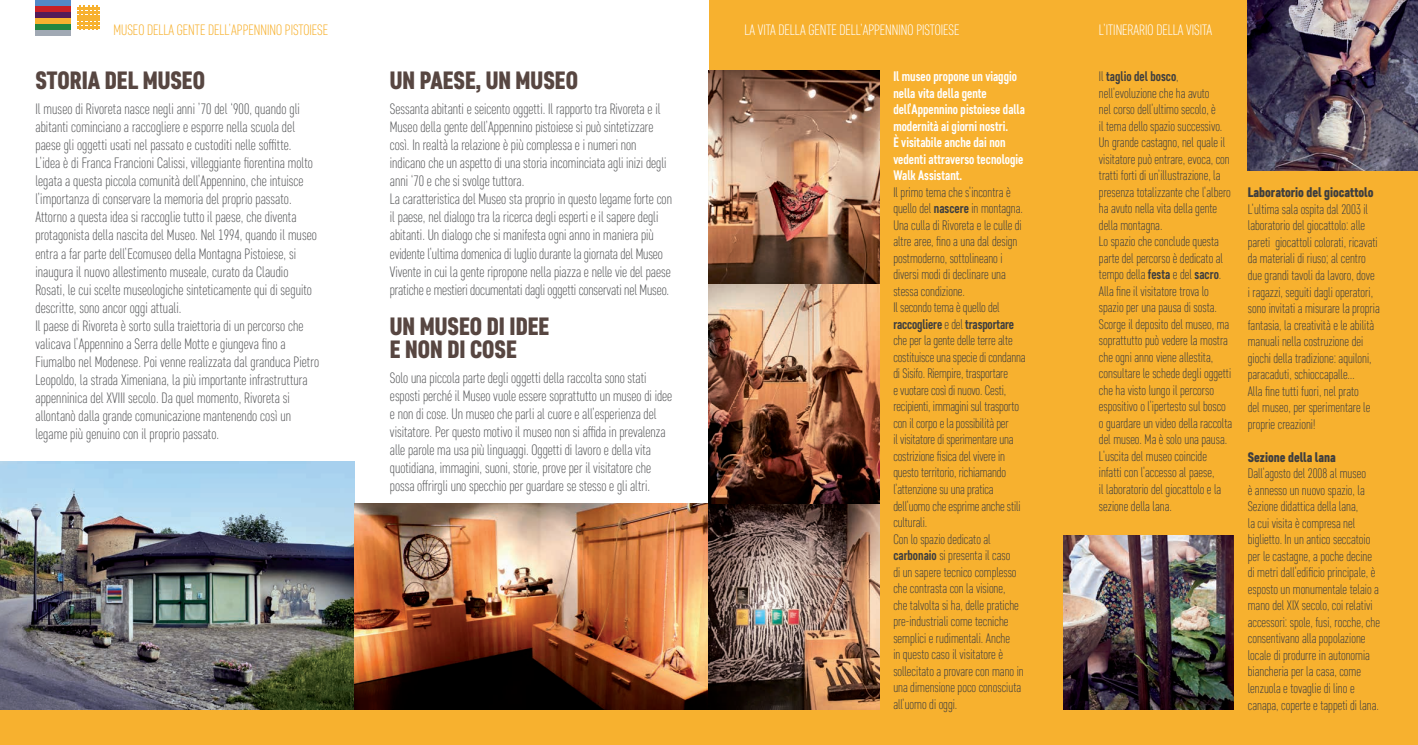
<style>
.page{position:relative;width:1418px;height:745px;background:#fff}
.page>*{position:absolute;margin:0;border:0;box-sizing:border-box;transform-origin:0 0}
.t1{font:900 25px/22.5px "Core Sans D77 Cn";color:#574641}
.t2{font:300 15px/18px "Core Sans D27 Cn";color:#57585a}
.t3{font:300 15px "Core Sans D27 Cn";color:#fff}
.t4{font:300 15px "Core Sans D27 Cn";color:#f7b12f}
.t5{font:300 13.75px/16.5px "Core Sans D27 Cn";color:#3e3e3f}
.t6{font:700 13.75px/16.5px "Core Sans D57 Cn";color:#fff}
.t7{font:700 13.75px "Core Sans D57 Cn";letter-spacing:-.01em;color:#3e3e3f}
.t8{font:900 13.75px "Core Sans D77 Cn";color:#3e3e3f}
.s1{font-family:"Core Sans D57 Cn";font-weight:700}
.s2{font-family:"Core Sans D27 Cn";font-weight:300}
</style>
<div class="page">
<div style="left:709px;top:0;width:708px;height:744px;background:#f7b12f"></div>
<div style="left:35px;top:0;width:36px;height:6px;background:#5389c7"></div>
<div style="left:35px;top:6px;width:36px;height:6px;background:#c82026"></div>
<div style="left:35px;top:12px;width:36px;height:6px;background:#531b58"></div>
<div style="left:35px;top:18px;width:36px;height:6px;background:#f7b12f"></div>
<div style="left:35px;top:24px;width:36px;height:6px;background:#228641"></div>
<div style="left:35px;top:30px;width:36px;height:5px;background:#a1a9b4"></div>
<svg style="left:77px;top:6px;width:23px;height:24px"></svg>
<div style="left:0;top:709px;width:709px;height:35px;background:#f7b12f"></div>
<img style="left:0;top:461px;width:354px;height:248px">
<img style="left:354px;top:503px;width:525px;height:206px">
<img style="left:1063px;top:535px;width:170px;height:174px">
<img style="left:709px;top:71px;width:170px;height:432px">
<img style="left:1247px;top:0;width:170px;height:170px">
<p class="t4" style="left:113px;top:21px;width:216px">MUSEO DELLA GENTE DELL’APPENNINO PISTOIESE</p>
<p class="t3" style="left:744px;top:21px;width:217px">LA VITA DELLA GENTE DELL’APPENNINO PISTOIESE</p>
<p class="t3" style="left:1098px;top:21px;width:115px">L’ITINERARIO DELLA VISITA</p>
<h1 class="t1" style="left:35px;top:69px;width:171px">STORIA DEL MUSEO</h1>
<p class="t2" style="left:35px;top:100px;width:285px">Il museo di Rivoreta nasce negli anni ’70 del ‘900, quando gli abitanti cominciano a raccogliere e esporre nella scuola del paese gli oggetti usati nel passato e custoditi nelle soffitte.<br>L’idea è di Franca Francioni Calissi, villeggiante fiorentina molto legata a questa piccola comunità dell’Appennino, che intuisce l’importanza di conservare la memoria del proprio passato.<br>Attorno a questa idea si raccoglie tutto il paese, che diventa protagonista della nascita del Museo. Nel 1994, quando il museo entra a far parte dell’Ecomuseo della Montagna Pistoiese, si inaugura il nuovo allestimento museale, curato da Claudio Rosati, le cui scelte museologiche sinteticamente qui di seguito descritte, sono ancor oggi attuali.<br>Il paese di Rivoreta è sorto sulla traiettoria di un percorso che valicava l’Appennino a Serra delle Motte e giungeva fino a Fiumalbo nel Modenese. Poi venne realizzata dal granduca Pietro Leopoldo, la strada Ximeniana, la più importante infrastruttura appenninica del XVIII secolo. Da quel momento, Rivoreta si allontanò dalla grande comunicazione mantenendo così un legame più genuino con il proprio passato.</p>
<h1 class="t1" style="left:390px;top:69px;width:189px">UN PAESE, UN MUSEO</h1>
<p class="t2" style="left:390px;top:100px;width:283px">Sessanta abitanti e seicento oggetti. Il rapporto tra Rivoreta e il Museo della gente dell’Appennino pistoiese si può sintetizzare così. In realtà la relazione è più complessa e i numeri non indicano che un aspetto di una storia incominciata agli inizi degli anni ‘70 e che si svolge tuttora.<br>La caratteristica del Museo sta proprio in questo legame forte con il paese, nel dialogo tra la ricerca degli esperti e il sapere degli abitanti. Un dialogo che si manifesta ogni anno in maniera più evidente l’ultima domenica di luglio durante la giornata del Museo Vivente in cui la gente ripropone nella piazza e nelle vie del paese pratiche e mestieri documentati dagli oggetti conservati nel Museo.</p>
<h1 class="t1" style="left:390px;top:315px;width:161px">UN MUSEO DI IDEE<br>E NON DI COSE</h1>
<p class="t2" style="left:390px;top:368px;width:284px">Solo una piccola parte degli oggetti della raccolta sono stati esposti perché il Museo vuole essere soprattutto un museo di idee e non di cose. Un museo che parli al cuore e all’esperienza del visitatore. Per questo motivo il museo non si affida in prevalenza alle parole ma usa più linguaggi. Oggetti di lavoro e della vita quotidiana, immagini, suoni, storie, prove per il visitatore che possa offrirgli uno specchio per guardare se stesso e gli altri.</p>
<p class="t6" style="left:893px;top:68px;width:133px">Il museo propone un viaggio nella vita della gente dell’Appennino pistoiese dalla modernità ai giorni nostri.<br>È visitabile anche dai non vedenti attraverso tecnologie<br>Walk Assistant.</p>
<p class="t5" style="left:893px;top:183px;width:131px">Il primo tema che s’incontra è quello del <span class="s1">nascere</span> in montagna.<br>Una culla di Rivoreta e le culle di altre aree, fino a una dal design postmoderno, sottolineano i diversi modi di declinare una stessa condizione.<br>Il secondo tema è quello del</p>
<p class="t7" style="left:893px;top:315px;width:122px">raccogliere <span class="s2">e del</span> trasportare</p>
<p class="t5" style="left:893px;top:332px;width:134px">che per la gente delle terre alte costituisce una specie di condanna di Sisifo. Riempire, trasportare<br>e vuotare così di nuovo. Cesti, recipienti, immagini sul trasporto con il corpo e la possibilità per<br>il visitatore di sperimentare una costrizione fisica del vivere in questo territorio, richiamando l’attenzione su una pratica dell’uomo che esprime anche stili culturali.<br>Con lo spazio dedicato al <span class="s1">carbonaio</span> si presenta il caso<br>di un sapere tecnico complesso che contrasta con la visione,<br>che talvolta si ha, delle pratiche pre-industriali come tecniche semplici e rudimentali. Anche<br>in questo caso il visitatore è sollecitato a provare con mano in una dimensione poco conosciuta all’uomo di oggi.</p>
<p class="t7" style="left:1098px;top:68px;width:81px"><span class="s2">Il</span> taglio del bosco<span class="s2">,</span></p>
<p class="t5" style="left:1098px;top:84px;width:135px">nell’evoluzione che ha avuto<br>nel corso dell’ultimo secolo, è<br>il tema dello spazio successivo.<br>Un grande castagno, nel quale il visitatore può entrare, evoca, con tratti forti di un’illustrazione, la presenza totalizzante che l’albero ha avuto nella vita della gente della montagna.<br>Lo spazio che conclude questa parte del percorso è dedicato al tempo della <span class="s1">festa</span> e del <span class="s1">sacro</span>.<br>Alla fine il visitatore trova lo spazio per una pausa di sosta.<br>Scorge il deposito del museo, ma soprattutto può vedere la mostra che ogni anno viene allestita, consultare le schede degli oggetti che ha visto lungo il percorso espositivo o l’ipertesto sul bosco o guardare un video della raccolta del museo. Ma è solo una pausa.<br>L’uscita del museo coincide infatti con l’accesso al paese,<br>il laboratorio del giocattolo e la sezione della lana.</p>
<p class="t8" style="left:1247px;top:184px;width:127px">Laboratorio del giocattolo</p>
<p class="t5" style="left:1247px;top:200px;width:133px">L’ultima sala ospita dal 2003 il laboratorio del giocattolo: alle pareti giocattoli colorati, ricavati da materiali di riuso; al centro due grandi tavoli da lavoro, dove i ragazzi, seguiti dagli operatori, sono invitati a misurare la propria fantasia, la creatività e le abilità manuali nella costruzione dei giochi della tradizione: aquiloni, paracaduti, schioccapalle…<br>Alla fine tutti fuori, nel prato<br>del museo, per sperimentare le proprie creazioni!</p>
<p class="t8" style="left:1247px;top:448px;width:90px">Sezione della lana</p>
<p class="t5" style="left:1247px;top:464px;width:134px">Dall’agosto del 2008 al museo<br>è annesso un nuovo spazio, la<br>Sezione didattica della lana,<br>la cui visita è compresa nel biglietto. In un antico seccatoio per le castagne, a poche decine di metri dall’edificio principale, è esposto un monumentale telaio a mano del XIX secolo, coi relativi accessori: spole, fusi, rocche, che consentivano alla popolazione locale di produrre in autonomia biancheria per la casa, come lenzuola e tovaglie di lino e canapa, coperte e tappeti di lana.</p>
</div>
